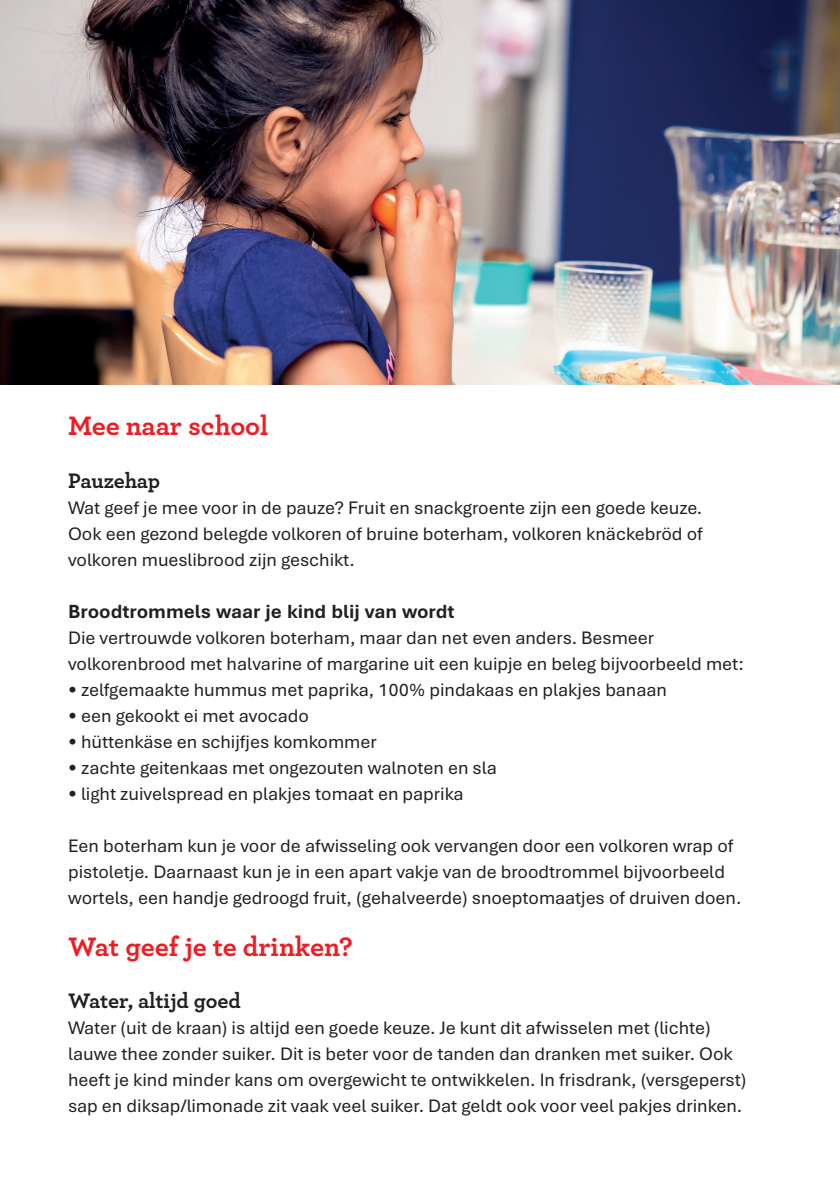
<style>
.page{position:relative;width:840px;height:1191px;background:#fff}
.page>*{position:absolute;margin:0;border:0;box-sizing:border-box;transform-origin:0 0}
.t1{font:700 28px "Archer";color:#ee1d23}
.t2{font:700 22px "Archer";letter-spacing:-.01em;color:#231f20}
.t3{font:700 20px "Bierstadt";color:#231f20}
.t4{font:19px/26px "Bierstadt";color:#231f20}
</style>
<div class="page">
<img style="left:0;top:0;width:839px;height:384px">
<h1 class="t1" style="left:68px;top:404px;width:202px">Mee naar school</h1>
<p class="t2" style="left:68px;top:463px;width:94px">Pauzehap</p>
<p class="t4" style="left:68px;top:495px;width:636px;text-align:justify">Wat geef je mee voor in de pauze? Fruit en snackgroente zijn een goede keuze.<br>Ook een gezond belegde volkoren of bruine boterham, volkoren knäckebröd of volkoren mueslibrood zijn geschikt.</p>
<p class="t3" style="left:68px;top:601px;width:388px">Broodtrommels waar je kind blij van wordt</p>
<p class="t4" style="left:68px;top:625px;width:676px">Die vertrouwde volkoren boterham, maar dan net even anders. Besmeer volkorenbrood met halvarine of margarine uit een kuipje en beleg bijvoorbeeld met:</p>
<p class="t4" style="left:68px;top:677px;width:600px">• zelfgemaakte hummus met paprika, 100% pindakaas en plakjes banaan</p>
<p class="t4" style="left:68px;top:703px;width:242px">• een gekookt ei met avocado</p>
<p class="t4" style="left:68px;top:729px;width:310px">• hüttenkäse en schijfjes komkommer</p>
<p class="t4" style="left:68px;top:755px;width:430px">• zachte geitenkaas met ongezouten walnoten en sla</p>
<p class="t4" style="left:68px;top:781px;width:397px">• light zuivelspread en plakjes tomaat en paprika</p>
<p class="t4" style="left:68px;top:833px;width:674px">Een boterham kun je voor de afwisseling ook vervangen door een volkoren wrap of pistoletje. Daarnaast kun je in een apart vakje van de broodtrommel bijvoorbeeld wortels, een handje gedroogd fruit, (gehalveerde) snoeptomaatjes of druiven doen.</p>
<h1 class="t1" style="left:68px;top:925px;width:286px">Wat geef je te drinken?</h1>
<p class="t2" style="left:68px;top:983px;width:174px">Water, altijd goed</p>
<p class="t4" style="left:68px;top:1015px;width:679px">Water (uit de kraan) is altijd een goede keuze. Je kunt dit afwisselen met (lichte) lauwe thee zonder suiker. Dit is beter voor de tanden dan dranken met suiker. Ook heeft je kind minder kans om overgewicht te ontwikkelen. In frisdrank, (versgeperst) sap en diksap/limonade zit vaak veel suiker. Dat geldt ook voor veel pakjes drinken.</p>
</div>
